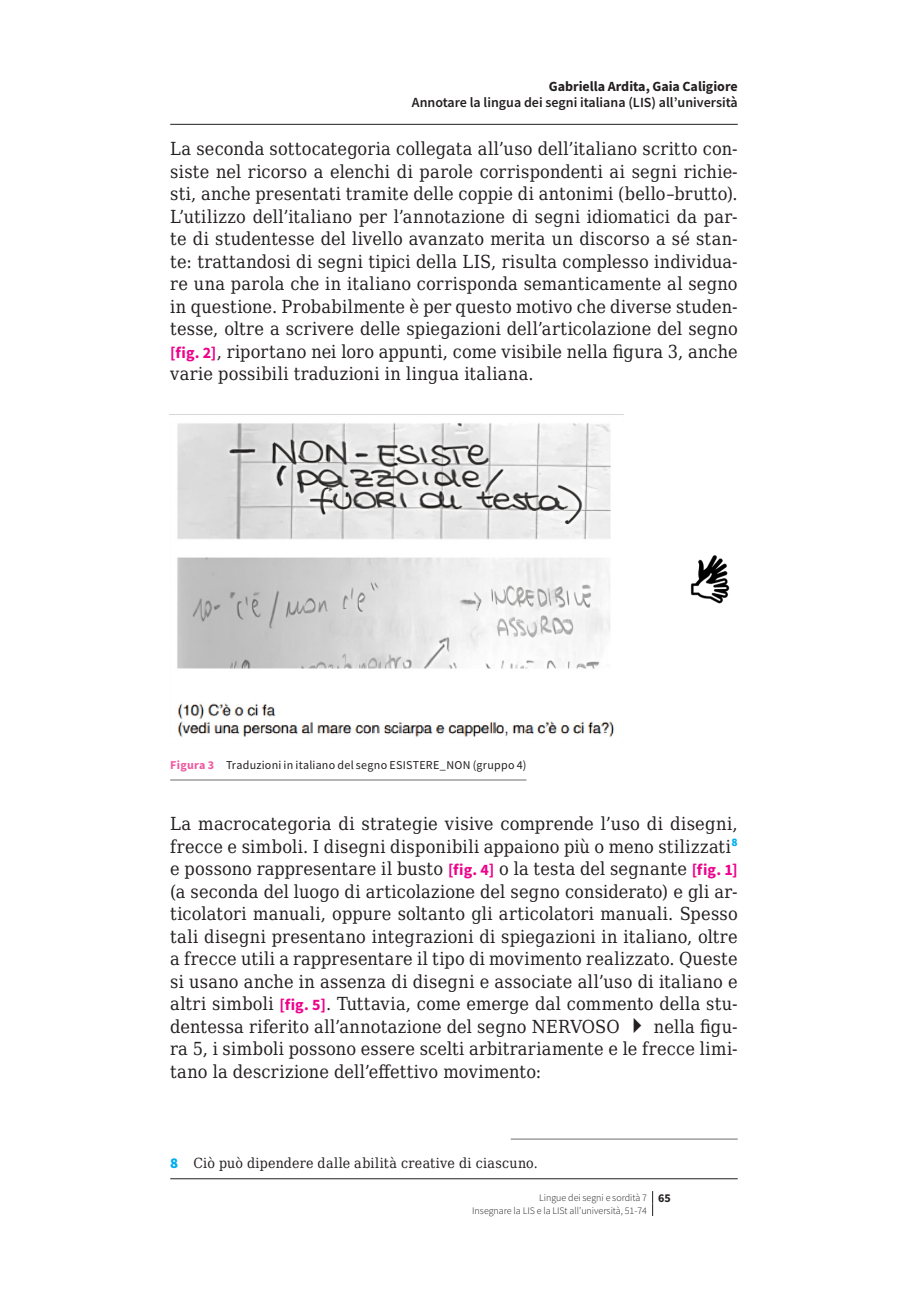
<style>
.page{position:relative;width:908px;height:1304px;background:#fff}
.page>*{position:absolute;margin:0;border:0;box-sizing:border-box;transform-origin:0 0}
.t1{font:18px/22.4px "DejaVu Serif Condensed";letter-spacing:.015em;color:#231f20;text-align:justify}
.t2{font:600 14px "Source Sans Pro";color:#231f20}
.t3{font:14px "DejaVu Serif Condensed";letter-spacing:.02em;color:#231f20}
.t4{font:700 14px "Source Sans Pro";color:#231f20}
.t5{font:12px "Source Sans Pro";letter-spacing:.02em;color:#231f20}
.t6{font:300 10px/12.4px "Source Sans Pro";color:#231f20}
.s1{font-family:"Source Sans Pro";font-weight:700;font-size:16px;color:#ed028c}
.s2{font-weight:700;color:#ef59a1}
.s3{font-family:"Source Sans Pro";font-weight:900;font-size:15px;color:#00aeef}
.s4{font-weight:700;font-size:12px}
</style>
<div class="page">
<svg style="left:652px;top:1191px;width:1px;height:25px"></svg>
<hr style="left:170px;top:780px;width:356px;height:1px;background:#6c6d70">
<img style="left:177px;top:423px;width:438px;height:314px">
<img style="left:690px;top:555px;width:40px;height:49px">
<hr style="left:510px;top:1139px;width:227px;height:1px;background:#6c6d70">
<hr style="left:170px;top:124px;width:567px;height:1px;background:#231f20">
<hr style="left:170px;top:1178px;width:567px;height:1px;background:#231f20">
<p class="t4" style="left:548px;top:77px;width:190px">Gabriella Ardita, Gaia Caligiore</p>
<p class="t2" style="left:412px;top:94px;width:327px">Annotare la lingua dei segni italiana (LIS) all’università</p>
<p class="t1" style="left:170px;top:137px;width:568px">La seconda sottocategoria collegata all’uso dell’italiano scritto con&shy;siste nel ricorso a elenchi di parole corrispondenti ai segni richie&shy;sti, anche presentati tramite delle coppie di antonimi (bello–brutto).<br>L’utilizzo dell’italiano per l’annotazione di segni idiomatici da par&shy;te di studentesse del livello avanzato merita un discorso a sé stan&shy;te: trattandosi di segni tipici della LIS, risulta complesso individua&shy;re una parola che in italiano corrisponda semanticamente al segno in questione. Probabilmente è per questo motivo che diverse studen&shy;tesse, oltre a scrivere delle spiegazioni dell’articolazione del segno <span class="s1">[fig. 2]</span>, riportano nei loro appunti, come visibile nella figura 3, anche varie possibili traduzioni in lingua italiana.</p>
<p class="t5" style="left:170px;top:757px;width:357px"><span class="s2">Figura 3</span> Traduzioni in italiano del segno ESISTERE_NON (gruppo 4)</p>
<p class="t1" style="left:170px;top:812px;width:568px">La macrocategoria di strategie visive comprende l’uso di disegni, frecce e simboli. I disegni disponibili appaiono più o meno stilizzati<sup>8 </sup>e possono rappresentare il busto <span class="s1">[fig. 4]</span> o la testa del segnante <span class="s1">[fig. 1] </span>(a seconda del luogo di articolazione del segno considerato) e gli ar&shy;ticolatori manuali, oppure soltanto gli articolatori manuali. Spesso tali disegni presentano integrazioni di spiegazioni in italiano, oltre a frecce utili a rappresentare il tipo di movimento realizzato. Queste si usano anche in assenza di disegni e associate all’uso di italiano e altri simboli <span class="s1">[fig. 5]</span>. Tuttavia, come emerge dal commento della stu&shy;dentessa riferito all’annotazione del segno NERVOSO ✔ nella figu&shy;ra 5, i simboli possono essere scelti arbitrariamente e le frecce limi&shy;tano la descrizione dell’effettivo movimento:</p>
<p class="t3" style="left:170px;top:1152px;width:369px"><span class="s3">8</span> Ciò può dipendere dalle abilità creative di ciascuno.</p>
<p class="t6" style="left:472px;top:1191px;width:200px;text-indent:67px">Lingue dei segni e sordità 7 <span class="s4">65<br></span>Insegnare la LIS e la LISt all’università, 51-74</p>
</div>
